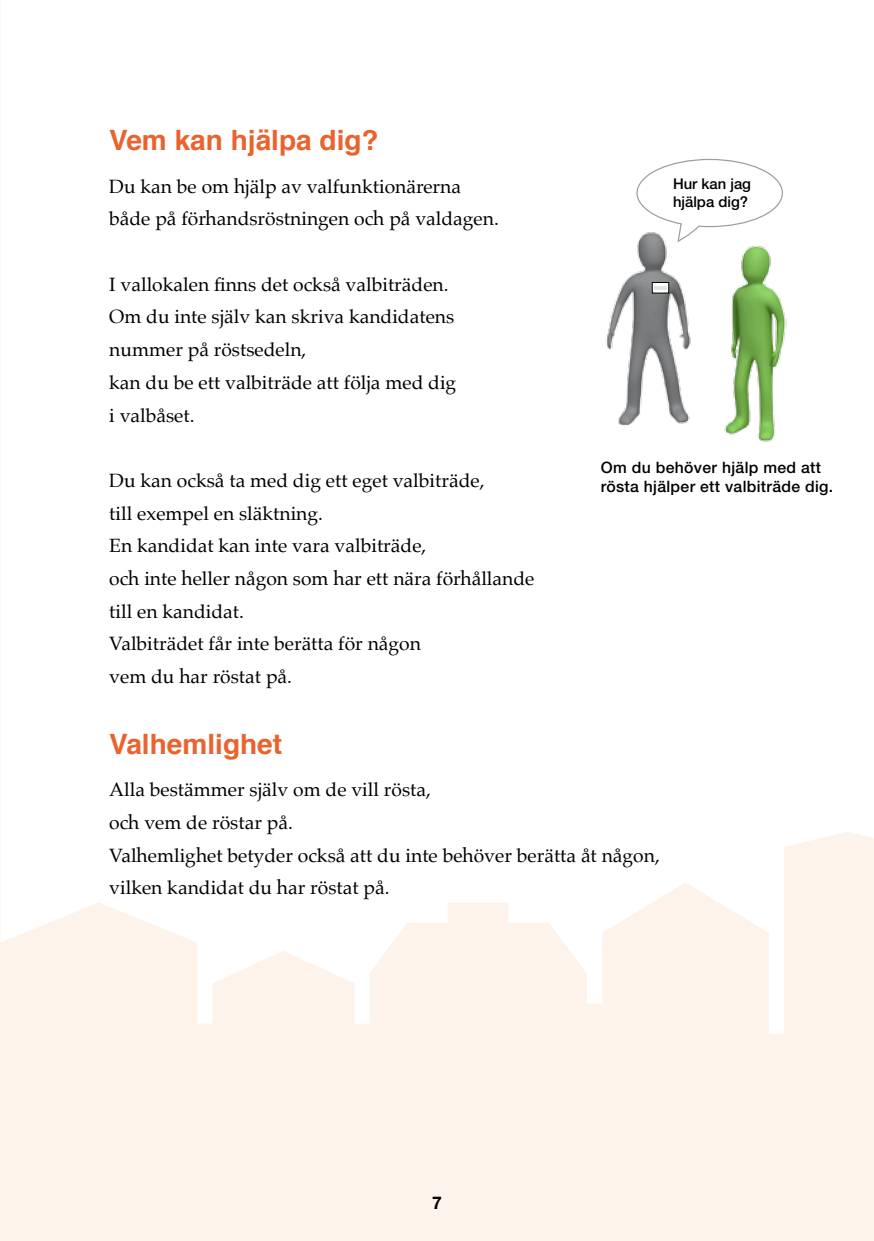
<style>
.page{position:relative;width:874px;height:1241px;background:#fff}
.page>*{position:absolute;margin:0;border:0;box-sizing:border-box;transform-origin:0 0}
.t1{font:700 28px "Helvetica";color:#ea632e}
.t2{font:19.25px/32.7px "Palatino";color:#000}
.t3{font:700 17.5px "Helvetica Neue LT Std";color:#000}
.t4{font:500 15.75px/19.2px "Helvetica Neue LT Std";letter-spacing:.02em;color:#000}
.t5{font:500 14.88px/17.3px "Helvetica Neue LT Std";color:#000}
</style>
<div class="page">
<hr style="left:0;top:0;width:1px;height:1240px;background:#fff9f5">
<svg style="left:1px;top:832px;width:872px;height:408px;fill:#fef3ea"></svg>
<img style="left:724px;top:246px;width:62px;height:196px">
<img style="left:607px;top:241px;width:84px;height:185px">
<svg style="left:653px;top:284px;width:13px;height:7px"></svg>
<div style="left:651px;top:282px;width:17px;height:11px;border:1px solid #000"></div>
<svg style="left:653px;top:286px;width:13px;height:3px"></svg>
<svg style="left:636px;top:158px;width:147px;height:83px"></svg>
<h1 class="t1" style="left:109px;top:118px;width:271px">Vem kan hjälpa dig?</h1>
<p class="t2" style="left:109px;top:170px;width:391px">Du kan be om hjälp av valfunktionärerna både på förhandsröstningen och på valdagen.</p>
<p class="t2" style="left:109px;top:268px;width:348px">I vallokalen finns det också valbiträden.<br>Om du inte själv kan skriva kandidatens nummer på röstsedeln,<br>kan du be ett valbiträde att följa med dig i valbåset.</p>
<p class="t2" style="left:109px;top:464px;width:426px">Du kan också ta med dig ett eget valbiträde,<br>till exempel en släktning.<br>En kandidat kan inte vara valbiträde,<br>och inte heller någon som har ett nära förhållande till en kandidat.<br>Valbiträdet får inte berätta för någon<br>vem du har röstat på.</p>
<p class="t5" style="left:672px;top:175px;width:80px">Hur kan jag hjälpa dig?</p>
<p class="t4" style="left:600px;top:457px;width:234px">Om du behöver hjälp med att rösta hjälper ett valbiträde dig.</p>
<h1 class="t1" style="left:109px;top:721px;width:174px">Valhemlighet</h1>
<p class="t2" style="left:109px;top:773px;width:552px">Alla bestämmer själv om de vill rösta,<br>och vem de röstar på.<br>Valhemlighet betyder också att du inte behöver berätta åt någon, vilken kandidat du har röstat på.</p>
<p class="t3" style="left:432px;top:1191px;width:11px">7</p>
</div>
